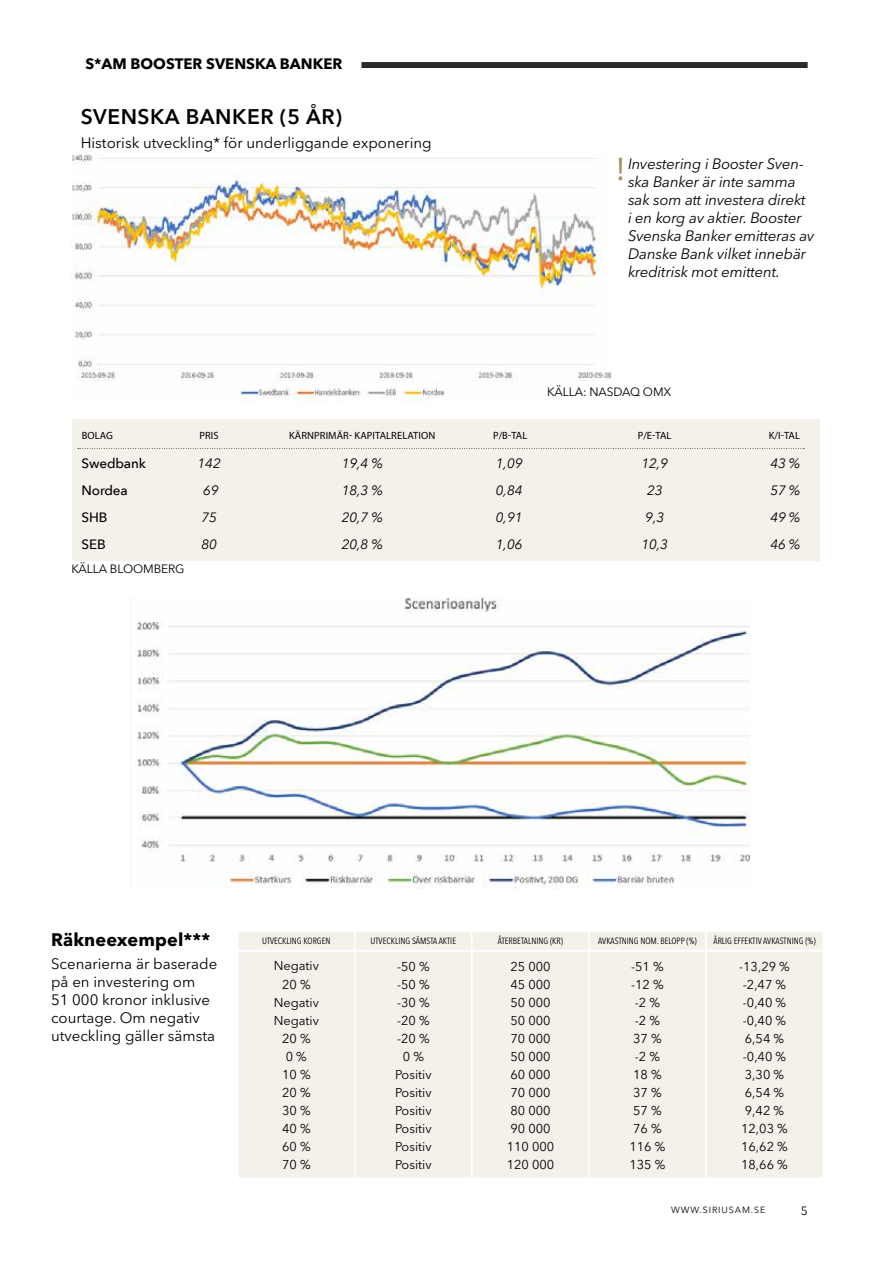
<style>
.page{position:relative;width:893px;height:1263px;background:#fff}
.page>*{position:absolute;margin:0;border:0;box-sizing:border-box;transform-origin:0 0}
.t1{font:33px "Myriad Pro";color:#a79465}
.t2{font:600 21px "Avenir Next LT Pro";letter-spacing:.025em;color:#000}
.t3{font:700 18px "Avenir Next LT Pro";letter-spacing:.01em;color:#000}
.t4{font:italic 15px/18px "Avenir Next LT Pro";letter-spacing:-.01em;color:#000}
.t5{font:15px/18px "Avenir Next LT Pro";color:#000}
.t6{font:700 15px "Avenir Next LT Pro";color:#000}
.t7{font:italic 13.5px "Avenir Next";letter-spacing:-.01em;color:#000}
.t8{font:500 13.5px "Avenir Next";letter-spacing:-.01em;color:#000}
.t9{font:12.75px/18px "Avenir Next LT Pro";color:#000;text-align:center}
.t10{font:12px "Avenir Next";letter-spacing:-.01em;color:#000}
.t11{font:12px "Avenir Next LT Pro";letter-spacing:-.01em;color:#000}
.t12{font:10.5px "Myriad Pro";letter-spacing:.01em;color:#000}
.t13{font:condensed 9px "Avenir Next LT Pro";color:#000}
.t14{font:9px "Avenir Next";letter-spacing:.1em;color:#000}
</style>
<div class="page">
<div style="left:361px;top:62px;width:447px;height:6px;background:#2e2a2a"></div>
<img style="left:137px;top:597px;width:612px;height:292px">
<img style="left:71px;top:154px;width:540px;height:247px">
<div style="left:237px;top:930px;width:119px;height:21px;background:#f4f1eb;border:2px solid #fff"></div>
<div style="left:237px;top:950px;width:119px;height:229px;background:#f4f1eb;border:2px solid #fff"></div>
<div style="left:354px;top:930px;width:119px;height:21px;background:#f4f1eb;border:2px solid #fff"></div>
<div style="left:354px;top:950px;width:119px;height:229px;background:#f4f1eb;border:2px solid #fff"></div>
<div style="left:471px;top:930px;width:119px;height:21px;background:#f4f1eb;border:2px solid #fff"></div>
<div style="left:471px;top:950px;width:119px;height:229px;background:#f4f1eb;border:2px solid #fff"></div>
<div style="left:588px;top:930px;width:119px;height:21px;background:#f4f1eb;border:2px solid #fff"></div>
<div style="left:588px;top:950px;width:119px;height:229px;background:#f4f1eb;border:2px solid #fff"></div>
<div style="left:705px;top:930px;width:119px;height:21px;background:#f4f1eb;border:2px solid #fff"></div>
<div style="left:705px;top:950px;width:119px;height:229px;background:#f4f1eb;border:2px solid #fff"></div>
<div style="left:72px;top:419px;width:747px;height:142px;background:#f4f1eb"></div>
<svg style="left:78px;top:448px;width:726px;height:1px"></svg>
<p class="t6" style="left:85px;top:55px;width:259px">S*AM BOOSTER SVENSKA BANKER</p>
<h2 class="t2" style="left:81px;top:104px;width:263px">SVENSKA BANKER (5 ÅR)</h2>
<p class="t5" style="left:81px;top:133px;width:352px">Historisk utveckling* för underliggande exponering</p>
<p class="t4" style="left:628px;top:155px;width:188px">Investering i Booster Sven&shy;ska Banker är inte samma sak som att investera direkt<br>i en korg av aktier. Booster<br>Svenska Banker emitteras av<br>Danske Bank vilket innebär kreditrisk mot emittent.</p>
<h1 class="t1" style="left:617px;top:149px;width:9px">!</h1>
<p class="t10" style="left:547px;top:382px;width:126px">KÄLLA: NASDAQ OMX</p>
<p class="t12" style="left:82px;top:429px;width:33px">BOLAG</p>
<p class="t12" style="left:200px;top:429px;width:21px">PRIS</p>
<p class="t12" style="left:289px;top:429px;width:148px">KÄRNPRIMÄR- KAPITALRELATION</p>
<p class="t12" style="left:493px;top:429px;width:36px">P/B-TAL</p>
<p class="t12" style="left:638px;top:429px;width:35px">P/E-TAL</p>
<p class="t12" style="left:769px;top:429px;width:33px">K/I-TAL</p>
<p class="t8" style="left:82px;top:452px;width:66px">Swedbank</p>
<p class="t7" style="left:198px;top:452px;width:25px">142</p>
<p class="t7" style="left:342px;top:452px;width:42px">19,4 %</p>
<p class="t7" style="left:496px;top:452px;width:28px">1,09</p>
<p class="t7" style="left:641px;top:452px;width:28px">12,9</p>
<p class="t7" style="left:770px;top:452px;width:31px">43 %</p>
<p class="t8" style="left:82px;top:479px;width:48px">Nordea</p>
<p class="t7" style="left:203px;top:479px;width:17px">69</p>
<p class="t7" style="left:342px;top:479px;width:42px">18,3 %</p>
<p class="t7" style="left:496px;top:479px;width:28px">0,84</p>
<p class="t7" style="left:647px;top:479px;width:17px">23</p>
<p class="t7" style="left:770px;top:479px;width:31px">57 %</p>
<p class="t8" style="left:82px;top:506px;width:27px">SHB</p>
<p class="t7" style="left:201px;top:506px;width:17px">75</p>
<p class="t7" style="left:342px;top:506px;width:42px">20,7 %</p>
<p class="t7" style="left:496px;top:506px;width:28px">0,91</p>
<p class="t7" style="left:645px;top:506px;width:20px">9,3</p>
<p class="t7" style="left:770px;top:506px;width:31px">49 %</p>
<p class="t8" style="left:82px;top:533px;width:26px">SEB</p>
<p class="t7" style="left:201px;top:533px;width:17px">80</p>
<p class="t7" style="left:342px;top:533px;width:42px">20,8 %</p>
<p class="t7" style="left:496px;top:533px;width:28px">1,06</p>
<p class="t7" style="left:641px;top:533px;width:28px">10,3</p>
<p class="t7" style="left:770px;top:533px;width:31px">46 %</p>
<p class="t11" style="left:71px;top:562px;width:115px">KÄLLA BLOOMBERG</p>
<h3 class="t3" style="left:51px;top:929px;width:161px">Räkneexempel***</h3>
<p class="t5" style="left:51px;top:954px;width:168px">Scenarierna är baserade på en investering om<br>51 000 kronor inklusive courtage. Om negativ utveckling gäller sämsta</p>
<p class="t13" style="left:262px;top:936px;width:70px">UTVECKLING KORGEN</p>
<p class="t13" style="left:371px;top:936px;width:87px">UTVECKLING SÄMSTA AKTIE</p>
<p class="t13" style="left:498px;top:936px;width:67px">ÅTERBETALNING (KR)</p>
<p class="t13" style="left:598px;top:936px;width:100px">AVKASTNING NOM. BELOPP (%)</p>
<p class="t13" style="left:713px;top:936px;width:104px">ÅRLIG EFFEKTIV AVKASTNING (%)</p>
<p class="t9" style="left:274px;top:957px;width:47px">Negativ<br>20 %<br>Negativ<br>Negativ<br>20 %<br>0 %<br>10 %<br>20 %<br>30 %<br>40 %<br>60 %<br>70 %</p>
<p class="t9" style="left:395px;top:957px;width:38px">-50 % -50 % -30 % -20 % -20 %<br>0 %<br>Positiv<br>Positiv<br>Positiv<br>Positiv<br>Positiv<br>Positiv</p>
<p class="t9" style="left:507px;top:957px;width:49px;text-align:left">25 000<br>45 000<br>50 000<br>50 000<br>70 000<br>50 000<br>60 000<br>70 000<br>80 000<br>90 000<br>110 000<br>120 000</p>
<p class="t9" style="left:629px;top:957px;width:37px">-51 % -12 % -2 % -2 %<br>37 % -2 %<br>18 %<br>37 %<br>57 %<br>76 %<br>116 %<br>135 %</p>
<p class="t9" style="left:739px;top:957px;width:52px;text-align:left">-13,29 % -2,47 % -0,40 % -0,40 %<br>6,54 % -0,40 %<br>3,30 %<br>6,54 %<br>9,42 %<br>12,03 %<br>16,62 %<br>18,66 %</p>
<p class="t14" style="left:671px;top:1202px;width:96px">WWW.SIRIUSAM.SE</p>
<p class="t10" style="left:801px;top:1200px;width:8px">5</p>
</div>
